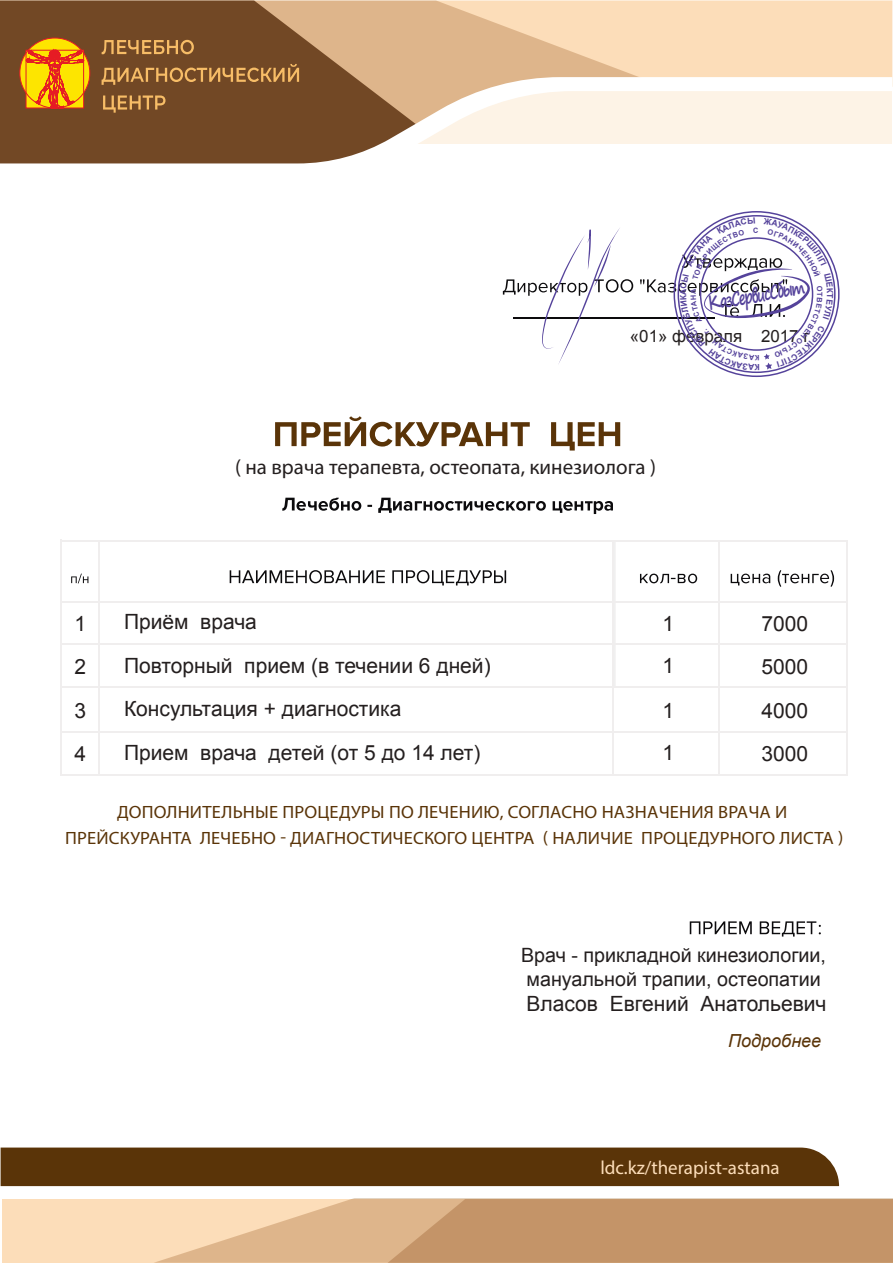
<style>
.page{position:relative;width:893px;height:1263px;background:#fff}
.page>*{position:absolute;margin:0;border:0;box-sizing:border-box;transform-origin:0 0}
.t1{font:21px "Arial";color:#241f1f}
.t2{font:21px "Myriad Pro";color:#241f1f}
.t3{font:19.65px/23.7px "Arial";color:#241f1f}
.t4{font:19.05px "Myriad Pro";color:#fcddb9}
.t5{font:700 18.6px "Segoe Print";color:#55439b;scale:.72 1}
.t6{font:italic 18px "Arial";color:#5a3408}
.t7{font:17.85px/25.5px "Myriad Pro";letter-spacing:.01em;color:#5a3408;text-align:center;scale:1.04 1}
.t8{font:16.95px "Arial";color:#241f1f}
.t9{font:700 7.35px "Arial";color:#55439b}
</style>
<div class="page">
<div style="left:665px;top:0;width:227px;height:77px;background:#fcddb9"></div>
<svg style="left:428px;top:0;width:237px;height:77px;background:#eecaa4"></svg>
<svg style="left:0;top:0;width:428px;height:77px;background:#9f7650"></svg>
<svg style="left:0;top:77px;width:892px;height:87px"></svg>
<div style="left:2px;top:1199px;width:891px;height:64px;background:#fcddb9"></div>
<svg style="left:154px;top:1198px;width:739px;height:65px;fill:#deb58b"></svg>
<svg style="left:387px;top:1199px;width:506px;height:64px;background:#c6966a"></svg>
<div style="left:1px;top:1147px;width:838px;height:39px;background:#5a3408"></div>
<svg style="left:275px;top:416px;width:345px;height:34px"></svg>
<svg style="left:282px;top:498px;width:331px;height:16px"></svg>
<svg style="left:19px;top:38px;width:71px;height:71px;background:#df8f10"></svg>
<svg style="left:102px;top:40px;width:197px;height:73px;background:#84582e"></svg>
<svg style="left:690px;top:921px;width:131px;height:15px"></svg>
<svg style="left:71px;top:574px;width:17px;height:9px"></svg>
<svg style="left:230px;top:570px;width:276px;height:15px"></svg>
<svg style="left:640px;top:574px;width:57px;height:9px"></svg>
<svg style="left:731px;top:570px;width:103px;height:17px"></svg>
<hr style="left:60px;top:539px;width:1px;height:237px;background:#f0eeee">
<hr style="left:98px;top:541px;width:2px;height:233px;background:#f0eeee">
<div style="left:614px;top:541px;width:1px;height:147px;border:1px solid #ecebeb"></div>
<hr style="left:719px;top:541px;width:1px;height:233px;background:#f0eeee">
<hr style="left:612px;top:541px;width:1px;height:233px;background:#f0eeee">
<hr style="left:847px;top:541px;width:1px;height:235px;background:#f0eeee">
<hr style="left:61px;top:540px;width:787px;height:1px;background:#f0eeee">
<hr style="left:61px;top:601px;width:787px;height:2px;background:#f0eeee">
<hr style="left:61px;top:643px;width:787px;height:1px;background:#f0eeee">
<hr style="left:61px;top:686px;width:787px;height:1px;background:#f0eeee">
<hr style="left:61px;top:732px;width:787px;height:1px;background:#f0eeee">
<hr style="left:61px;top:775px;width:787px;height:1px;background:#f0eeee">
<svg style="left:503px;top:217px;width:330px;height:154px"></svg>
<p class="t5" style="left:705px;top:287px;width:137px;rotate:-10deg">КазСервисСбыт</p>
<p class="t9" style="left:825px;top:292px;width:6px;rotate:90deg">Т</p>
<p class="t8" style="left:630px;top:325px;width:181px">«01» февраля 2017 г</p>
<p class="t2" style="left:235px;top:454px;width:423px">( на врача терапевта, остеопата, кинезиолога )</p>
<p class="t1" style="left:74px;top:610px;width:13px">1</p>
<p class="t1" style="left:124px;top:608px;width:134px">Приём врача</p>
<p class="t1" style="left:662px;top:610px;width:13px">1</p>
<p class="t1" style="left:761px;top:610px;width:48px">7000</p>
<p class="t1" style="left:74px;top:653px;width:13px">2</p>
<p class="t1" style="left:124px;top:652px;width:368px">Повторный прием (в течении 6 дней)</p>
<p class="t1" style="left:662px;top:652px;width:13px">1</p>
<p class="t1" style="left:761px;top:653px;width:48px">5000</p>
<p class="t1" style="left:74px;top:697px;width:13px">3</p>
<p class="t1" style="left:124px;top:695px;width:279px">Консультация + диагностика</p>
<p class="t1" style="left:662px;top:697px;width:13px">1</p>
<p class="t1" style="left:761px;top:697px;width:48px">4000</p>
<p class="t1" style="left:74px;top:740px;width:13px">4</p>
<p class="t1" style="left:124px;top:739px;width:358px">Прием врача детей (от 5 до 14 лет)</p>
<p class="t1" style="left:662px;top:739px;width:13px">1</p>
<p class="t1" style="left:761px;top:740px;width:48px">3000</p>
<p class="t7" style="left:65px;top:799px;width:750px">ДОПОЛНИТЕЛЬНЫЕ ПРОЦЕДУРЫ ПО ЛЕЧЕНИЮ, СОГЛАСНО НАЗНАЧЕНИЯ ВРАЧА И<br>ПРЕЙСКУРАНТА ЛЕЧЕБНО - ДИАГНОСТИЧЕСКОГО ЦЕНТРА ( НАЛИЧИЕ ПРОЦЕДУРНОГО ЛИСТА )</p>
<p class="t3" style="left:521px;top:944px;width:307px">Врач - прикладной кинезиологии, мануальной трапии, остеопатии</p>
<p class="t1" style="left:526px;top:990px;width:302px">Власов Евгений Анатольевич</p>
<p class="t6" style="left:728px;top:1029px;width:95px">Подробнее</p>
<p class="t4" style="left:600px;top:1155px;width:181px">ldc.kz/therapist-astana</p>
</div>
